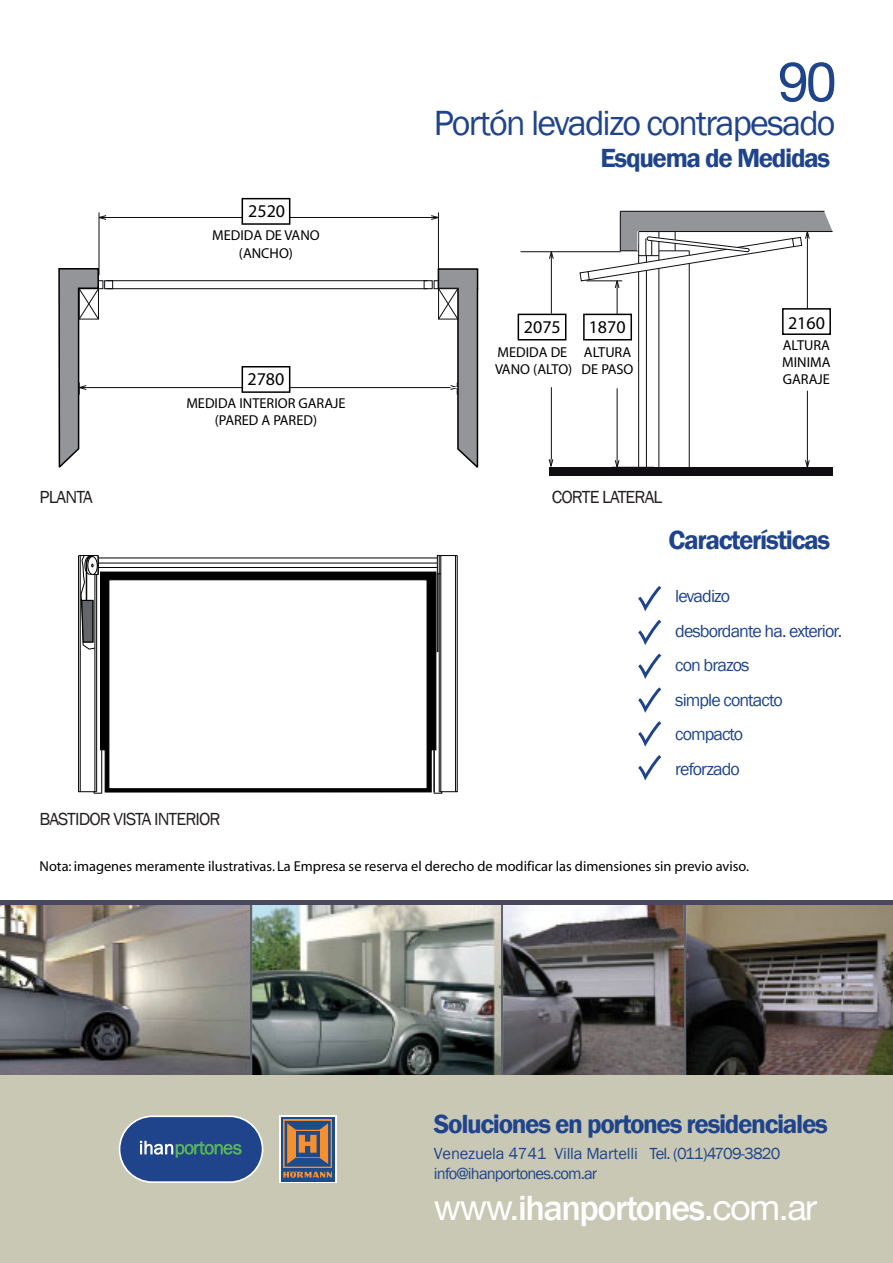
<style>
.page{position:relative;width:893px;height:1263px;background:#fff}
.page>*{position:absolute;margin:0;border:0;box-sizing:border-box;transform-origin:0 0}
.t1{font:55.2px "Helvetica Neue";color:#20448b}
.t2{font:36px "Franklin Gothic";letter-spacing:-.05em;color:#20448b}
.t3{font:500 36px "Franklin Gothic";letter-spacing:-.04em;color:#fff}
.t4{font:600 27px "Franklin Gothic";letter-spacing:-.05em;color:#20448b}
.t5{font:18px/34.5px "Franklin Gothic";letter-spacing:-.05em;color:#20448b}
.t6{font:18px "Franklin Gothic";letter-spacing:-.05em;color:#231f20}
.t7{font:18px "Myriad";color:#000}
.t8{font:16.5px/19.8px "Franklin Gothic";letter-spacing:-.05em;color:#20448b}
.t9{font:14.4px/17.2px "Myriad";color:#000;text-align:center}
.s1{font-family:"Helvetica Neue";font-weight:400}
</style>
<div class="page">
<img style="left:1px;top:905px;width:892px;height:170px">
<hr style="left:807px;top:391px;width:1px;height:69px;background:#0f0c12">
<hr style="left:807px;top:239px;width:1px;height:85px;background:#0f0c12">
<svg style="left:805px;top:459px;width:5px;height:8px"></svg>
<hr style="left:617px;top:388px;width:1px;height:72px;background:#0f0c12">
<hr style="left:617px;top:288px;width:1px;height:52px;background:#0f0c12">
<svg style="left:614px;top:459px;width:6px;height:8px"></svg>
<hr style="left:638px;top:272px;width:1px;height:195px;background:#0f0c12">
<hr style="left:658px;top:269px;width:1px;height:198px;background:#0f0c12">
<hr style="left:689px;top:264px;width:1px;height:203px;background:#0f0c12">
<hr style="left:646px;top:270px;width:1px;height:197px;background:#0f0c12">
<svg style="left:579px;top:211px;width:254px;height:78px"></svg>
<div style="left:98px;top:280px;width:5px;height:9px;border:1px solid #0f0c12"></div>
<div style="left:434px;top:280px;width:5px;height:9px;border:1px solid #0f0c12"></div>
<hr style="left:106px;top:280px;width:321px;height:1px;background:#0f0c12">
<hr style="left:106px;top:288px;width:321px;height:1px;background:#0f0c12">
<hr style="left:86px;top:387px;width:371px;height:1px;background:#0f0c12">
<svg style="left:437px;top:267px;width:42px;height:201px"></svg>
<svg style="left:58px;top:267px;width:42px;height:201px"></svg>
<hr style="left:99px;top:212px;width:1px;height:63px;background:#0f0c12">
<hr style="left:438px;top:212px;width:1px;height:63px;background:#0f0c12">
<hr style="left:99px;top:217px;width:335px;height:1px;background:#0f0c12">
<svg style="left:98px;top:215px;width:9px;height:5px"></svg>
<svg style="left:431px;top:215px;width:8px;height:5px"></svg>
<div style="left:104px;top:280px;width:9px;height:9px;border:1px solid #0f0c12"></div>
<div style="left:424px;top:280px;width:9px;height:9px;border:1px solid #0f0c12"></div>
<div style="left:549px;top:467px;width:284px;height:9px;background:#0f0c12"></div>
<hr style="left:520px;top:251px;width:101px;height:1px;background:#0f0c12">
<hr style="left:551px;top:387px;width:1px;height:72px;background:#0f0c12">
<hr style="left:551px;top:259px;width:1px;height:55px;background:#0f0c12">
<svg style="left:549px;top:251px;width:5px;height:9px"></svg>
<svg style="left:548px;top:458px;width:6px;height:9px"></svg>
<div style="left:242px;top:198px;width:48px;height:27px;background:#fff;border:2px solid #000"></div>
<div style="left:518px;top:314px;width:48px;height:26px;background:#fff;border:2px solid #000"></div>
<div style="left:583px;top:314px;width:49px;height:26px;background:#fff;border:2px solid #000"></div>
<div style="left:782px;top:308px;width:49px;height:27px;background:#fff;border:2px solid #000"></div>
<div style="left:242px;top:366px;width:48px;height:27px;background:#fff;border:2px solid #000"></div>
<svg style="left:638px;top:586px;width:24px;height:126px"></svg>
<svg style="left:638px;top:721px;width:24px;height:25px"></svg>
<svg style="left:638px;top:755px;width:24px;height:25px"></svg>
<svg style="left:78px;top:555px;width:380px;height:239px"></svg>
<svg style="left:100px;top:571px;width:337px;height:222px"></svg>
<hr style="left:250px;top:905px;width:2px;height:172px;background:#5e646f">
<hr style="left:501px;top:905px;width:2px;height:172px;background:#5e646f">
<hr style="left:684px;top:905px;width:2px;height:172px;background:#5e646f">
<div style="left:0;top:900px;width:893px;height:5px;background:#48475e"></div>
<div style="left:0;top:1075px;width:893px;height:188px;background:#c8c8b4"></div>
<svg style="left:119px;top:1115px;width:144px;height:68px;background:#456596"></svg>
<div style="left:279px;top:1115px;width:57px;height:68px;background:linear-gradient(to right,#1e4b8a,#1e4b8a)"></div>
<div style="left:281px;top:1117px;width:53px;height:64px;background:#1e4b8a"></div>
<div style="left:283px;top:1120px;width:49px;height:48px;background:linear-gradient(to right,#6b6369,#6b6369)"></div>
<div style="left:285px;top:1121px;width:46px;height:45px;background:linear-gradient(to bottom,#1e4b8a,#1e4b8a)"></div>
<svg style="left:287px;top:1123px;width:41px;height:41px"></svg>
<svg style="left:283px;top:1171px;width:49px;height:7px"></svg>
<h1 class="t1" style="left:778px;top:49px;width:60px">90</h1>
<h2 class="t2" style="left:434px;top:100px;width:403px">Portón levadizo contrapesado</h2>
<p class="t7" style="left:248px;top:202px;width:38px">2520</p>
<p class="t9" style="left:212px;top:228px;width:109px">MEDIDA DE VANO (ANCHO)</p>
<p class="t7" style="left:247px;top:370px;width:38px">2780</p>
<p class="t6" style="left:40px;top:486px;width:55px">PLANTA</p>
<p class="t9" style="left:186px;top:395px;width:161px">MEDIDA INTERIOR GARAJE (PARED A PARED)</p>
<p class="t6" style="left:40px;top:807px;width:183px">BASTIDOR VISTA INTERIOR</p>
<h3 class="t4" style="left:601px;top:142px;width:231px">Esquema de Medidas</h3>
<p class="t7" style="left:524px;top:318px;width:38px">2075</p>
<p class="t7" style="left:589px;top:318px;width:38px">1870</p>
<p class="t7" style="left:788px;top:314px;width:38px">2160</p>
<p class="t9" style="left:495px;top:344px;width:79px;text-align:left">MEDIDA DE<br>VANO (ALTO)</p>
<p class="t9" style="left:582px;top:344px;width:53px;text-align:left">ALTURA<br>DE PASO</p>
<p class="t9" style="left:782px;top:337px;width:50px;text-align:justify">ALTURA MINIMA GARAJE</p>
<p class="t6" style="left:552px;top:486px;width:112px">CORTE LATERAL</p>
<h3 class="t4" style="left:669px;top:523px;width:163px">Características</h3>
<p class="t5" style="left:675px;top:579px;width:168px">levadizo<br>desbordante ha. exterior. con brazos<br>simple contacto compacto<br>reforzado</p>
<p class="t9" style="left:40px;top:858px;width:711px">Nota: imagenes meramente ilustrativas. La Empresa se reserva el derecho de modificar las dimensiones sin previo aviso.</p>
<h3 class="t4" style="left:434px;top:1108px;width:395px">Soluciones en portones residenciales</h3>
<p class="t8" style="left:434px;top:1144px;width:348px">Venezuela 4741 Villa Martelli Tel. (011)4709-3820 info@ihanportones.com.ar</p>
<h2 class="t3" style="left:434px;top:1185px;width:385px"><span class="s1">www.</span>ihanportones<span class="s1">.com.ar</span></h2>
</div>
